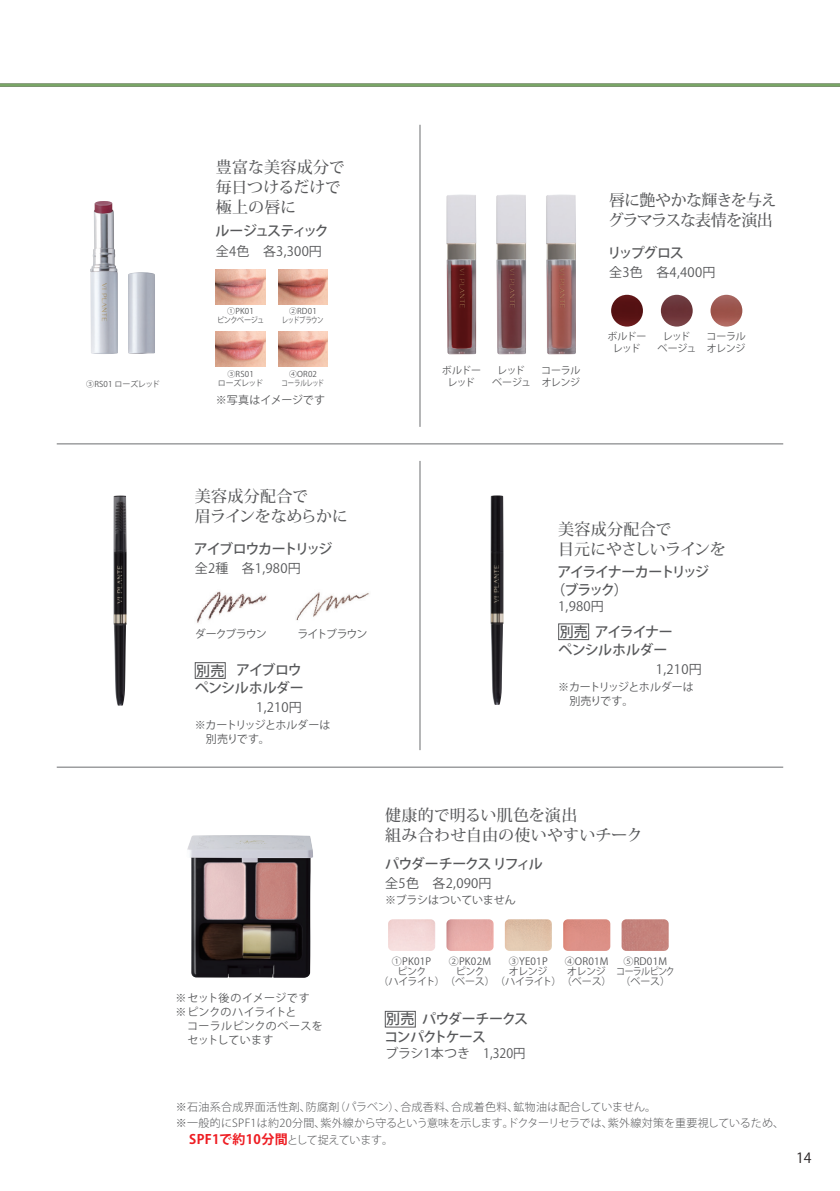
<style>
.page{position:relative;width:840px;height:1191px;background:#fff}
.page>*{position:absolute;margin:0;border:0;box-sizing:border-box;transform-origin:0 0}
.t1{font:500 16px/20px "Koz Min Pr 6 N";letter-spacing:.01em;color:#57585a}
.t2{font:500 16px/20px "Koz Min Pr 6 N";letter-spacing:-.01em;color:#57585a}
.t3{font:500 16px/20px "Koz Min Pr 6 N";letter-spacing:-.05em;color:#57585a}
.t4{font:500 14px/18px "Koz Go Pr 6 N";letter-spacing:-.06em;color:#57585a}
.t5{font:500 14px/18px "Koz Go Pr 6 N";letter-spacing:-.11em;color:#57585a}
.t6{font:500 14px "Koz Go Pr 6 N";letter-spacing:-.08em;color:#57585a}
.t7{font:500 14px "Koz Go Pr 6 N";letter-spacing:-.1em;color:#57585a}
.t8{font:500 14px "Koz Go Pr 6 N";letter-spacing:-.135em;color:#57585a}
.t9{font:14px "Koz Go Pr 6 N";color:#231f20}
.t10{font:13px "Koz Go Pr 6 N";letter-spacing:.02em;color:#57585a}
.t11{font:700 13px "Koz Go Pr 6 N";letter-spacing:.025em;color:#ee1d23}
.t12{font:13px "Koz Go Pr 6 N";color:#57585a}
.t13{font:300 11px/16.6px "Koz Go Pr 6 N";letter-spacing:.025em;color:#57585a}
.t14{font:11px/14px "Koz Go Pr 6 N";letter-spacing:.015em;color:#57585a}
.t15{font:11px/14px "Koz Go Pr 6 N";letter-spacing:-.06em;color:#57585a}
.t16{font:11px "Koz Go Pr 6 N";letter-spacing:-.015em;color:#57585a}
.t17{font:11px "Koz Go Pr 6 N";letter-spacing:-.09em;color:#57585a}
.t18{font:11px "Koz Go Pr 6 N";letter-spacing:-.1em;color:#57585a}
.t19{font:10px/12px "Koz Go Pr 6 N";letter-spacing:-.03em;color:#57585a;text-align:center}
.t20{font:10px/10px "Koz Go Pr 6 N";letter-spacing:.02em;color:#57585a;text-align:center}
.t21{font:8px/9px "Koz Go Pr 6 N";letter-spacing:-.02em;color:#57585a;text-align:center}
.t22{font:8px/9px "Koz Go Pr 6 N";letter-spacing:-.04em;color:#57585a;text-align:center}
.s1{font-weight:300;font-size:11px;color:#57585a}
</style>
<div class="page">
<hr style="left:57px;top:443px;width:725px;height:1px;background:#6c6d70">
<hr style="left:419px;top:125px;width:1px;height:302px;background:#6c6d70">
<hr style="left:57px;top:767px;width:725px;height:1px;background:#6c6d70">
<hr style="left:419px;top:461px;width:1px;height:289px;background:#6c6d70">
<hr style="left:0;top:84px;width:839px;height:3px;background:#79a666">
<img style="left:90px;top:201px;width:65px;height:153px">
<img style="left:113px;top:495px;width:14px;height:210px">
<img style="left:197px;top:591px;width:70px;height:32px">
<img style="left:296px;top:592px;width:73px;height:29px">
<div style="left:195px;top:662px;width:30px;height:16px;border:1px solid #57585a"></div>
<img style="left:187px;top:835px;width:126px;height:142px">
<img style="left:621px;top:919px;width:47px;height:32px">
<img style="left:563px;top:919px;width:47px;height:32px">
<img style="left:504px;top:919px;width:47px;height:32px">
<img style="left:388px;top:919px;width:47px;height:32px">
<img style="left:446px;top:919px;width:47px;height:32px">
<div style="left:385px;top:1011px;width:30px;height:16px;border:1px solid #57585a"></div>
<img style="left:490px;top:495px;width:13px;height:210px">
<div style="left:558px;top:623px;width:30px;height:17px;border:1px solid #57585a"></div>
<img style="left:216px;top:269px;width:49px;height:35px">
<img style="left:215px;top:332px;width:50px;height:34px">
<img style="left:278px;top:269px;width:49px;height:35px">
<img style="left:278px;top:332px;width:49px;height:34px">
<img style="left:446px;top:194px;width:30px;height:160px">
<img style="left:496px;top:194px;width:30px;height:160px">
<img style="left:546px;top:194px;width:30px;height:160px">
<img style="left:610px;top:295px;width:32px;height:31px;border-radius:16px">
<img style="left:710px;top:295px;width:32px;height:31px;border-radius:16px">
<img style="left:660px;top:295px;width:32px;height:31px;border-radius:16px">
<p class="t21" style="left:86px;top:380px;width:75px">③RS01 ローズレッド</p>
<h1 class="t1" style="left:216px;top:158px;width:131px">豊富な美容成分で毎日つけるだけで極上の唇に</h1>
<p class="t8" style="left:215px;top:223px;width:115px">ルージュスティック</p>
<p class="t10" style="left:216px;top:244px;width:108px">全4色　各3,300円</p>
<p class="t21" style="left:217px;top:307px;width:49px">①PK01<br>ピンクベージュ</p>
<p class="t22" style="left:282px;top:307px;width:43px">②RD01<br>レッドブラウン</p>
<p class="t21" style="left:281px;top:369px;width:44px">④OR02<br>コーラルレッド</p>
<p class="t21" style="left:218px;top:369px;width:47px">③RS01<br>ローズレッド</p>
<p class="t16" style="left:216px;top:394px;width:111px">※写真はイメージです</p>
<p class="t19" style="left:441px;top:364px;width:41px">ボルドーレッド</p>
<p class="t19" style="left:492px;top:364px;width:41px">レッドベージュ</p>
<p class="t19" style="left:541px;top:364px;width:41px;text-align:left">コーラルオレンジ</p>
<h1 class="t3" style="left:607px;top:191px;width:171px">唇に艶やかな輝きを与えグラマラスな表情を演出</h1>
<p class="t6" style="left:607px;top:244px;width:78px">リップグロス</p>
<p class="t10" style="left:608px;top:265px;width:108px">全3色　各4,400円</p>
<p class="t19" style="left:607px;top:331px;width:41px">ボルドーレッド</p>
<p class="t19" style="left:706px;top:331px;width:41px;text-align:left">コーラルオレンジ</p>
<p class="t19" style="left:657px;top:331px;width:40px">レッドベージュ</p>
<h1 class="t2" style="left:195px;top:487px;width:155px">美容成分配合で<br>眉ラインをなめらかに</h1>
<p class="t5" style="left:194px;top:540px;width:140px">アイブロウカートリッジ</p>
<p class="t10" style="left:195px;top:561px;width:107px">全2種 各1,980円</p>
<p class="t17" style="left:195px;top:628px;width:73px">ダークブラウン</p>
<p class="t18" style="left:297px;top:628px;width:72px">ライトブラウン</p>
<p class="t4" style="left:195px;top:661px;width:110px;text-align:right">アイブロウ<br>ペンシルホルダー</p>
<p class="t6" style="left:196px;top:662px;width:30px">別売</p>
<p class="t10" style="left:256px;top:700px;width:47px">1,210円</p>
<p class="t15" style="left:194px;top:718px;width:137px">※カートリッジとホルダーは　別売りです。</p>
<h1 class="t2" style="left:557px;top:519px;width:169px">美容成分配合で<br>目元にやさしいラインを</h1>
<p class="t5" style="left:551px;top:563px;width:159px;text-indent:6px">アイライナーカートリッジ（ブラック）</p>
<p class="t10" style="left:558px;top:599px;width:47px">1,980円</p>
<p class="t6" style="left:559px;top:624px;width:30px">別売</p>
<p class="t4" style="left:558px;top:623px;width:116px;text-indent:36px">アイライナーペンシルホルダー</p>
<p class="t10" style="left:655px;top:661px;width:47px">1,210円</p>
<p class="t15" style="left:557px;top:679px;width:137px">※カートリッジとホルダーは　別売りです。</p>
<h1 class="t1" style="left:385px;top:805px;width:258px">健康的で明るい肌色を演出<br>組み合わせ自由の使いやすいチーク</h1>
<p class="t7" style="left:385px;top:855px;width:159px">パウダーチークス リフィル</p>
<p class="t14" style="left:175px;top:990px;width:149px">※セット後のイメージです※ピンクのハイライトと<br>　コーラルピンクのベースを　セットしています</p>
<p class="t10" style="left:385px;top:876px;width:108px">全5色　各2,090円</p>
<p class="t16" style="left:385px;top:894px;width:132px">※ブラシはついていません</p>
<p class="t19" style="left:564px;top:955px;width:45px">④OR01M</p>
<p class="t19" style="left:567px;top:965px;width:40px">オレンジ</p>
<p class="t19" style="left:378px;top:975px;width:234px">（ハイライト）（ベース）（ハイライト）（ベース）</p>
<p class="t20" style="left:392px;top:956px;width:41px">①PK01Pピンク</p>
<p class="t20" style="left:448px;top:956px;width:44px">②PK02Mピンク</p>
<p class="t20" style="left:508px;top:956px;width:40px;text-align:left">③YE01Pオレンジ</p>
<p class="t19" style="left:616px;top:956px;width:60px;line-height:10px">⑤RD01M<br>コーラルピンク（ベース）</p>
<p class="t4" style="left:384px;top:1010px;width:145px;text-indent:38px">パウダーチークスコンパクトケース</p>
<p class="t6" style="left:386px;top:1011px;width:30px">別売</p>
<p class="t12" style="left:385px;top:1046px;width:141px">ブラシ1本つき　1,320円</p>
<p class="t13" style="left:176px;top:1098px;width:609px">※石油系合成界面活性剤、防腐剤（パラベン）、合成香料、合成着色料、鉱物油は配合していません。<br>※一般的にSPF1は約20分間、紫外線から守るという意味を示します。ドクターリセラでは、紫外線対策を重要視しているため、</p>
<p class="t11" style="left:176px;top:1131px;width:219px">　SPF1で約10分間<span class="s1">として捉えています。</span></p>
<p class="t9" style="left:795px;top:1149px;width:17px">14</p>
</div>
